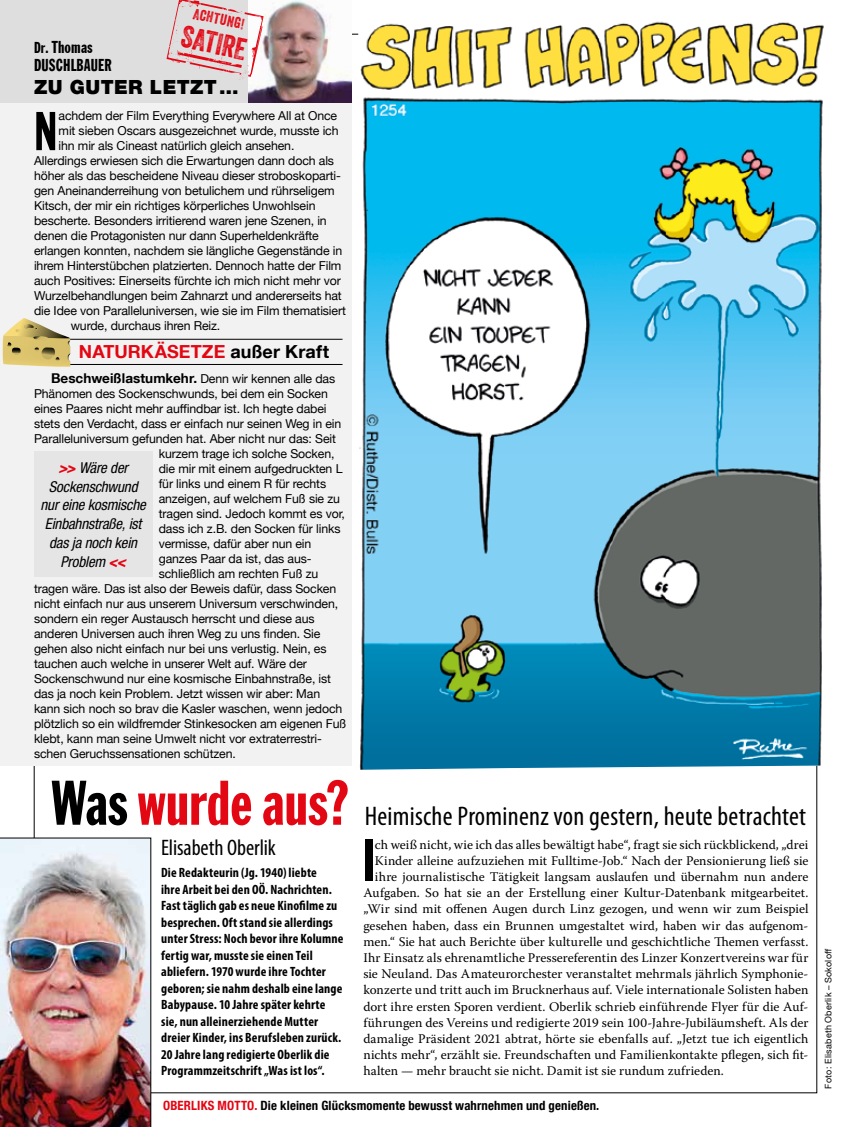
<style>
.page{position:relative;width:851px;height:1127px;background:#fff}
.page>*{position:absolute;margin:0;border:0;box-sizing:border-box;transform-origin:0 0}
.t1{font:66px "Franklin Extra Cond Gothic";color:#e30613}
.t2{font:61.8px "Franklin Extra Cond Gothic";color:#000}
.t3{font:57.3px "Franklin Extra Cond Gothic";color:#000}
.t4{font:29.85px "Veneer Two";color:#e30613}
.t5{font:condensed 27px "Myriad Pro";letter-spacing:.01em;color:#000}
.t6{font:condensed 22.5px "Myriad Pro";letter-spacing:-.005em;color:#000}
.t7{font:900 19.5px "Helvetica Neue LT Com";letter-spacing:.02em;color:#000}
.t8{font:700 18px "Helvetica Neue LT Com";letter-spacing:.01em;color:#e30613}
.t9{font:18px/18px "Franklin Extra Cond Gothic";letter-spacing:.01em;color:#000}
.t10{font:italic condensed 15px/18.8px "Helvetica Neue LT Com";letter-spacing:-.01em;color:#000;text-align:center}
.t11{font:14.85px "Veneer Two";color:#e30613}
.t12{font:700 condensed 13.5px/16.5px "Myriad Pro";letter-spacing:.01em;color:#000}
.t13{font:700 13.5px "Helvetica Neue LT Com";letter-spacing:.005em;color:#000}
.t14{font:13.2px "Warnock Pro";color:#000}
.t15{font:700 condensed 12.75px "Helvetica Neue LT Com";letter-spacing:.015em;color:#000}
.t16{font:12.3px "Helvetica Neue";letter-spacing:-.01em;color:#000}
.t17{font:9px "Helvetica Neue";letter-spacing:.025em;color:#000}
.s1{font-size:16.5px}
.s2{color:#000}
.s3{font-family:"Helvetica Neue";font-weight:400;font-size:12.3px}
.s4{font-weight:900;color:#e30613}
.s5{color:#e30613}
</style>
<div class="page">
<img style="left:358px;top:21px;width:466px;height:749px">
<img style="left:0;top:838px;width:151px;height:289px">
<div style="left:0;top:0;width:351px;height:765px;background:#f2f2f2"></div>
<hr style="left:34px;top:339px;width:308px;height:1px;background:#000">
<hr style="left:34px;top:364px;width:308px;height:1px;background:#000">
<div style="left:0;top:0;width:351px;height:102px;background:#dedede"></div>
<img style="left:249px;top:0;width:102px;height:102px">
<svg style="left:166px;top:0;width:97px;height:80px"></svg>
<div style="left:34px;top:451px;width:118px;height:126px;background:#e5e5e5"></div>
<img style="left:3px;top:362px;width:67px;height:5px">
<svg style="left:3px;top:318px;width:67px;height:44px"></svg>
<p class="t11" style="left:195px;top:5px;width:54px;rotate:12deg">Achtung!</p>
<h3 class="t4" style="left:185px;top:18px;width:67px;rotate:12deg">SATIRE</h3>
<h3 class="t9" style="left:34px;top:38px;width:79px"><span class="s1">Dr.</span> Thomas<br>DUSCHLBAUER</h3>
<h3 class="t7" style="left:34px;top:75px;width:206px">ZU GUTER LETZT …</h3>
<h3 class="t3" style="left:34px;top:101px;width:25px">N</h3>
<p class="t16" style="left:59px;top:107px;width:280px">achdem der Film Everything Everywhere All at Once</p>
<p class="t16" style="left:59px;top:122px;width:281px">mit sieben Oscars ausgezeichnet wurde, musste ich</p>
<p class="t16" style="left:59px;top:137px;width:237px">ihn mir als Cineast natürlich gleich ansehen.</p>
<p class="t16" style="left:34px;top:152px;width:301px">Allerdings erwiesen sich die Erwartungen dann doch als</p>
<p class="t16" style="left:34px;top:167px;width:308px">höher als das bescheidene Niveau dieser stroboskoparti-</p>
<p class="t16" style="left:34px;top:182px;width:302px">gen Aneinanderreihung von betulichem und rührseligem</p>
<p class="t16" style="left:34px;top:197px;width:283px">Kitsch, der mir ein richtiges körperliches Unwohlsein</p>
<p class="t16" style="left:34px;top:212px;width:294px">bescherte. Besonders irritierend waren jene Szenen, in</p>
<p class="t16" style="left:34px;top:227px;width:286px">denen die Protagonisten nur dann Superheldenkräfte</p>
<p class="t16" style="left:34px;top:242px;width:310px">erlangen konnten, nachdem sie längliche Gegenstände in</p>
<p class="t16" style="left:34px;top:257px;width:309px">ihrem Hinterstübchen platzierten. Dennoch hatte der Film</p>
<p class="t16" style="left:34px;top:272px;width:308px">auch Positives: Einerseits fürchte ich mich nicht mehr vor</p>
<p class="t16" style="left:34px;top:287px;width:309px">Wurzelbehandlungen beim Zahnarzt und andererseits hat</p>
<p class="t16" style="left:34px;top:302px;width:313px">die Idee von Paralleluniversen, wie sie im Film thematisiert</p>
<p class="t16" style="left:71px;top:317px;width:151px">wurde, durchaus ihren Reiz.</p>
<h3 class="t8" style="left:79px;top:340px;width:251px">NATURKÄSETZE <span class="s2">außer Kraft</span></h3>
<p class="t13" style="left:51px;top:370px;width:286px">Beschweißlastumkehr. <span class="s3">Denn wir kennen alle das</span></p>
<p class="t16" style="left:34px;top:385px;width:295px">Phänomen des Sockenschwunds, bei dem ein Socken</p>
<p class="t16" style="left:34px;top:400px;width:294px">eines Paares nicht mehr auffindbar ist. Ich hegte dabei</p>
<p class="t16" style="left:34px;top:415px;width:309px">stets den Verdacht, dass er einfach nur seinen Weg in ein</p>
<p class="t16" style="left:34px;top:430px;width:303px">Paralleluniversum gefunden hat. Aber nicht nur das: Seit</p>
<p class="t16" style="left:159px;top:445px;width:177px">kurzem trage ich solche Socken,</p>
<p class="t16" style="left:159px;top:460px;width:185px">die mir mit einem aufgedruckten L</p>
<p class="t16" style="left:159px;top:475px;width:169px">für links und einem R für rechts</p>
<p class="t16" style="left:159px;top:490px;width:183px">anzeigen, auf welchem Fuß sie zu</p>
<p class="t16" style="left:159px;top:505px;width:188px">tragen sind. Jedoch kommt es vor,</p>
<p class="t16" style="left:159px;top:520px;width:183px">dass ich z.B. den Socken für links</p>
<p class="t16" style="left:159px;top:535px;width:154px">vermisse, dafür aber nun ein</p>
<p class="t16" style="left:159px;top:550px;width:154px">ganzes Paar da ist, das aus-</p>
<p class="t16" style="left:159px;top:565px;width:161px">schließlich am rechten Fuß zu</p>
<p class="t16" style="left:34px;top:580px;width:304px">tragen wäre. Das ist also der Beweis dafür, dass Socken</p>
<p class="t16" style="left:34px;top:595px;width:305px">nicht einfach nur aus unserem Universum verschwinden,</p>
<p class="t16" style="left:34px;top:610px;width:282px">sondern ein reger Austausch herrscht und diese aus</p>
<p class="t16" style="left:34px;top:625px;width:288px">anderen Universen auch ihren Weg zu uns finden. Sie</p>
<p class="t16" style="left:34px;top:640px;width:294px">gehen also nicht einfach nur bei uns verlustig. Nein, es</p>
<p class="t16" style="left:34px;top:655px;width:274px">tauchen auch welche in unserer Welt auf. Wäre der</p>
<p class="t16" style="left:34px;top:670px;width:298px">Sockenschwund nur eine kosmische Einbahnstraße, ist</p>
<p class="t16" style="left:34px;top:685px;width:287px">das ja noch kein Problem. Jetzt wissen wir aber: Man</p>
<p class="t16" style="left:34px;top:700px;width:310px">kann sich noch so brav die Kasler waschen, wenn jedoch</p>
<p class="t16" style="left:34px;top:715px;width:314px">plötzlich so ein wildfremder Stinkesocken am eigenen Fuß</p>
<p class="t16" style="left:34px;top:730px;width:289px">klebt, kann man seine Umwelt nicht vor extraterrestri-</p>
<p class="t16" style="left:34px;top:745px;width:203px">schen Geruchssensationen schützen.</p>
<p class="t10" style="left:40px;top:458px;width:107px"><span class="s4">&gt;&gt;</span> Wäre der<br>Sockenschwund nur eine kosmische<br>Einbahnstraße, ist das ja noch kein<br>Problem <span class="s4">&lt;&lt;</span></p>
<h1 class="t1" style="left:51px;top:768px;width:299px"><span class="s2">Was</span> wurde aus?</h1>
<h3 class="t6" style="left:161px;top:833px;width:116px">Elisabeth Oberlik</h3>
<p class="t12" style="left:161px;top:864px;width:184px">Die Redakteurin (Jg. 1940) liebte<br>ihre Arbeit bei den OÖ. Nachrichten.<br>Fast täglich gab es neue Kinofilme zu besprechen. Oft stand sie allerdings unter Stress: Noch bevor ihre Kolumne fertig war, musste sie einen Teil abliefern. 1970 wurde ihre Tochter geboren; sie nahm deshalb eine lange Babypause. 10 Jahre später kehrte sie, nun alleinerziehende Mutter dreier Kinder, ins Berufsleben zurück.<br>20 Jahre lang redigierte Oberlik die Programmzeitschrift „Was ist los“.</p>
<h3 class="t5" style="left:365px;top:800px;width:443px">Heimische Prominenz von gestern, heute betrachtet</h3>
<h2 class="t2" style="left:362px;top:828px;width:14px">I</h2>
<p class="t14" style="left:375px;top:836px;width:435px">ch weiß nicht, wie ich das alles bewältigt habe“, fragt sie sich rückblickend, „drei</p>
<p class="t14" style="left:375px;top:852px;width:435px">Kinder alleine aufzuziehen mit Fulltime-Job.“ Nach der Pensionierung ließ sie</p>
<p class="t14" style="left:375px;top:869px;width:435px">ihre journalistische Tätigkeit langsam auslaufen und übernahm nun andere</p>
<p class="t14" style="left:363px;top:885px;width:446px">Aufgaben. So hat sie an der Erstellung einer Kultur-Datenbank mitgearbeitet.</p>
<p class="t14" style="left:363px;top:901px;width:446px">„Wir sind mit offenen Augen durch Linz gezogen, und wenn wir zum Beispiel</p>
<p class="t14" style="left:363px;top:917px;width:446px">gesehen haben, dass ein Brunnen umgestaltet wird, haben wir das aufgenom-</p>
<p class="t14" style="left:363px;top:933px;width:446px">men.“ Sie hat auch Berichte über kulturelle und geschichtliche Themen verfasst.</p>
<p class="t14" style="left:363px;top:950px;width:446px">Ihr Einsatz als ehrenamtliche Pressereferentin des Linzer Konzertvereins war für</p>
<p class="t14" style="left:363px;top:966px;width:446px">sie Neuland. Das Amateurorchester veranstaltet mehrmals jährlich Symphonie-</p>
<p class="t14" style="left:363px;top:982px;width:446px">konzerte und tritt auch im Brucknerhaus auf. Viele internationale Solisten haben</p>
<p class="t14" style="left:363px;top:998px;width:446px">dort ihre ersten Sporen verdient. Oberlik schrieb einführende Flyer für die Auf-</p>
<p class="t14" style="left:363px;top:1014px;width:446px">führungen des Vereins und redigierte 2019 sein 100-Jahre-Jubiläumsheft. Als der</p>
<p class="t14" style="left:363px;top:1031px;width:446px">damalige Präsident 2021 abtrat, hörte sie ebenfalls auf. „Jetzt tue ich eigentlich</p>
<p class="t14" style="left:363px;top:1047px;width:446px">nichts mehr“, erzählt sie. Freundschaften und Familienkontakte pflegen, sich fit-</p>
<p class="t14" style="left:363px;top:1063px;width:362px">halten — mehr braucht sie nicht. Damit ist sie rundum zufrieden.</p>
<p class="t15" style="left:163px;top:1097px;width:437px"><span class="s5">OBERLIKS MOTTO.</span> Die kleinen Glücksmomente bewusst wahrnehmen und genießen.</p>
<p class="t17" style="left:821px;top:1089px;width:141px;rotate:-90deg">Foto: Elisabeth Oberlik – Sokoloff</p>
</div>
